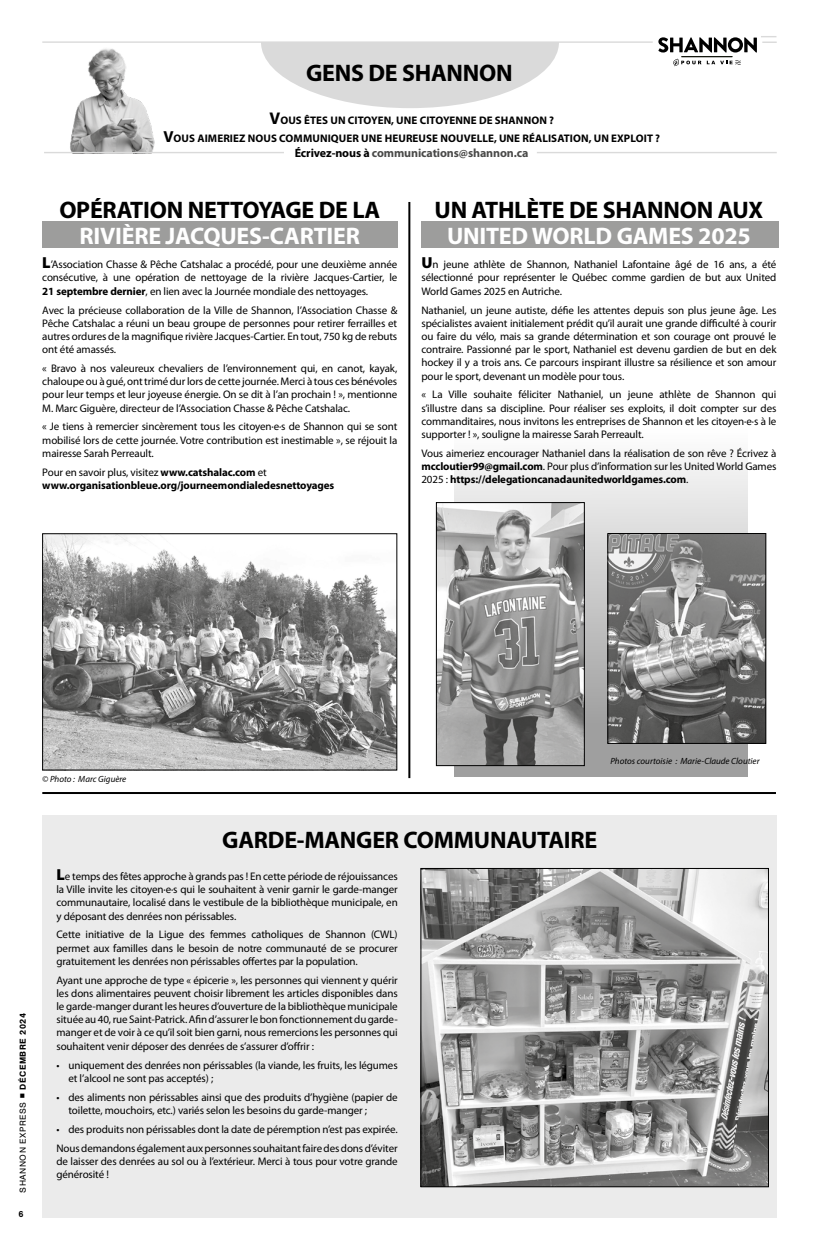
<style>
.page{position:relative;width:819px;height:1260px;background:#fff}
.page>*{position:absolute;margin:0;border:0;box-sizing:border-box;transform-origin:0 0}
.t1{font:700 24px "Myriad Pro";letter-spacing:-.01em;color:#000}
.t2{font:700 24px "Myriad Pro";letter-spacing:-.01em;color:#fff}
.t3{font:700 12px "Myriad Pro";letter-spacing:-.01em;color:#4a4a49}
.t4{font:11px/13.2px "Myriad Pro";letter-spacing:-.01em;color:#000;text-align:justify}
.t5{font:700 11px/18px "Myriad Pro";letter-spacing:.01em;color:#000;text-align:center}
.t6{font:700 11px/13.2px "Myriad Pro";letter-spacing:-.01em;color:#000}
.t7{font:italic 9px "Myriad Pro";color:#000}
.t8{font:9px "Nimbus San";letter-spacing:.05em;color:#000}
.t9{font:700 9px "Nimbus San";color:#000}
.s1{font-size:17px}
.s2{font-size:16px}
.s3{color:#000}
.s4{font-weight:900;font-size:16px}
.s5{font-weight:700}
.s6{font-weight:400}
</style>
<div class="page">
<div style="left:454px;top:386px;width:294px;height:391px;background:linear-gradient(to bottom,#fff,#939393)"></div>
<div style="left:42px;top:222px;width:355px;height:26px;background:#9d9d9c"></div>
<hr style="left:42px;top:41px;width:611px;height:2px;background:#dadada">
<svg style="left:261px;top:43px;width:298px;height:65px"></svg>
<svg style="left:673px;top:59px;width:68px;height:7px"></svg>
<hr style="left:682px;top:56px;width:50px;height:1px;background:#0b0f06">
<svg style="left:658px;top:36px;width:119px;height:17px"></svg>
<img style="left:70px;top:48px;width:85px;height:104px">
<hr style="left:44px;top:152px;width:240px;height:1px;background:#dadada">
<hr style="left:537px;top:152px;width:240px;height:1px;background:#dadada">
<img style="left:44px;top:535px;width:351px;height:234px">
<div style="left:42px;top:533px;width:355px;height:238px;border:1px solid #000"></div>
<div style="left:42px;top:854px;width:735px;height:363px;background:#ebebeb"></div>
<div style="left:43px;top:816px;width:734px;height:52px;background:#ebebeb"></div>
<hr style="left:408px;top:202px;width:2px;height:576px;background:#000">
<hr style="left:42px;top:792px;width:734px;height:2px;background:#000">
<div style="left:421px;top:222px;width:358px;height:26px;background:#9d9d9c"></div>
<img style="left:438px;top:504px;width:145px;height:260px">
<div style="left:436px;top:502px;width:149px;height:264px;border:1px solid #000"></div>
<img style="left:610px;top:535px;width:154px;height:207px">
<div style="left:608px;top:533px;width:158px;height:211px;border:1px solid #000"></div>
<img style="left:422px;top:870px;width:345px;height:315px">
<div style="left:420px;top:868px;width:349px;height:319px;border:1px solid #000"></div>
<h1 class="t1" style="left:306px;top:57px;width:208px">GENS DE SHANNON</h1>
<p class="t5" style="left:163px;top:110px;width:498px"><span class="s1">V</span>OUS ÊTES UN CITOYEN, UNE CITOYENNE DE SHANNON ?<br><span class="s2">V</span>OUS AIMERIEZ NOUS COMMUNIQUER UNE HEUREUSE NOUVELLE, UNE RÉALISATION, UN EXPLOIT ?</p>
<p class="t3" style="left:295px;top:145px;width:235px"><span class="s3">Écrivez-nous à</span> communications@shannon.ca</p>
<h1 class="t1" style="left:59px;top:194px;width:322px">OPÉRATION NETTOYAGE DE LA</h1>
<h1 class="t2" style="left:80px;top:220px;width:282px">RIVIÈRE JACQUES-CARTIER</h1>
<p class="t4" style="left:42px;top:258px;width:357px"><span class="s4">L</span>’Association Chasse &amp; Pêche Catshalac a procédé, pour une deuxième année consécutive, à une opération de nettoyage de la rivière Jacques-Cartier, le <span class="s5">21 septembre dernier</span>, en lien avec la Journée mondiale des nettoyages.</p>
<p class="t4" style="left:42px;top:303px;width:357px">Avec la précieuse collaboration de la Ville de Shannon, l’Association Chasse &amp; Pêche Catshalac a réuni un beau groupe de personnes pour retirer ferrailles et autres ordures de la magnifique rivière Jacques-Cartier. En tout, 750 kg de rebuts ont été amassés.</p>
<p class="t4" style="left:42px;top:362px;width:357px">« Bravo à nos valeureux chevaliers de l’environnement qui, en canot, kayak, chaloupe ou à gué, ont trimé dur lors de cette journée. Merci à tous ces bénévoles pour leur temps et leur joyeuse énergie. On se dit à l’an prochain ! », mentionne M. Marc Giguère, directeur de l’Association Chasse &amp; Pêche Catshalac.</p>
<p class="t4" style="left:42px;top:420px;width:357px">« Je tiens à remercier sincèrement tous les citoyen·e·s de Shannon qui se sont mobilisé lors de cette journée. Votre contribution est inestimable », se réjouit la mairesse Sarah Perreault.</p>
<p class="t6" style="left:42px;top:465px;width:294px"><span class="s6">Pour en savoir plus, visitez</span> www.catshalac.com <span class="s6">et </span>www.organisationbleue.org/journeemondialedesnettoyages</p>
<h1 class="t1" style="left:435px;top:194px;width:330px">UN ATHLÈTE DE SHANNON AUX</h1>
<h1 class="t2" style="left:447px;top:220px;width:305px">UNITED WORLD GAMES 2025</h1>
<p class="t4" style="left:421px;top:258px;width:357px"><span class="s4">U</span>n jeune athlète de Shannon, Nathaniel Lafontaine âgé de 16 ans, a été sélectionné pour représenter le Québec comme gardien de but aux United World Games 2025 en Autriche.</p>
<p class="t4" style="left:421px;top:303px;width:357px">Nathaniel, un jeune autiste, défie les attentes depuis son plus jeune âge. Les spécialistes avaient initialement prédit qu’il aurait une grande difficulté à courir ou faire du vélo, mais sa grande détermination et son courage ont prouvé le contraire. Passionné par le sport, Nathaniel est devenu gardien de but en dek hockey il y a trois ans. Ce parcours inspirant illustre sa résilience et son amour pour le sport, devenant un modèle pour tous.</p>
<p class="t4" style="left:421px;top:388px;width:357px">« La Ville souhaite féliciter Nathaniel, un jeune athlète de Shannon qui s’illustre dans sa discipline. Pour réaliser ses exploits, il doit compter sur des commanditaires, nous invitons les entreprises de Shannon et les citoyen·e·s à le supporter ! », souligne la mairesse Sarah Perreault.</p>
<p class="t4" style="left:421px;top:446px;width:357px">Vous aimeriez encourager Nathaniel dans la réalisation de son rêve ? Écrivez à <span class="s5">mccloutier99@gmail.com</span>. Pour plus d’information sur les United World Games 2025 : <span class="s5">https://delegationcanadaunitedworldgames.com</span>.</p>
<p class="t7" style="left:42px;top:774px;width:86px">© Photo : Marc Giguère</p>
<p class="t7" style="left:610px;top:755px;width:151px">Photos courtoisie : Marie-Claude Cloutier</p>
<p class="t8" style="left:18px;top:1193px;width:181px;rotate:-90deg">SHANNON EXPRESS ■ <span class="s5">DÉCEMBRE 2024</span></p>
<p class="t9" style="left:19px;top:1209px;width:7px">6</p>
<h1 class="t1" style="left:222px;top:824px;width:377px">GARDE-MANGER COMMUNAUTAIRE</h1>
<p class="t4" style="left:56px;top:870px;width:343px"><span class="s4">L</span>e temps des fêtes approche à grands pas ! En cette période de réjouissances la Ville invite les citoyen·e·s qui le souhaitent à venir garnir le garde-manger communautaire, localisé dans le vestibule de la bibliothèque municipale, en y déposant des denrées non périssables.</p>
<p class="t4" style="left:56px;top:928px;width:343px">Cette initiative de la Ligue des femmes catholiques de Shannon (CWL) permet aux familles dans le besoin de notre communauté de se procurer gratuitement les denrées non périssables offertes par la population.</p>
<p class="t4" style="left:56px;top:973px;width:343px">Ayant une approche de type « épicerie », les personnes qui viennent y quérir les dons alimentaires peuvent choisir librement les articles disponibles dans le garde-manger durant les heures d’ouverture de la bibliothèque municipale située au 40, rue Saint-Patrick. Afin d’assurer le bon fonctionnement du garde&shy;manger et de voir à ce qu’il soit bien garni, nous remercions les personnes qui souhaitent venir déposer des denrées de s’assurer d’offrir :</p>
<p class="t4" style="left:68px;top:1058px;width:331px;text-indent:-12px">• uniquement des denrées non périssables (la viande, les fruits, les légumes et l’alcool ne sont pas acceptés) ;</p>
<p class="t4" style="left:68px;top:1090px;width:331px;text-indent:-12px">• des aliments non périssables ainsi que des produits d’hygiène (papier de toilette, mouchoirs, etc.) variés selon les besoins du garde-manger ;</p>
<p class="t4" style="left:56px;top:1119px;width:343px;line-height:18.9px">• des produits non périssables dont la date de péremption n’est pas expirée.<br>Nous demandons également aux personnes souhaitant faire des dons d’éviter</p>
<p class="t4" style="left:56px;top:1154px;width:343px">de laisser des denrées au sol ou à l’extérieur. Merci à tous pour votre grande générosité !</p>
</div>
